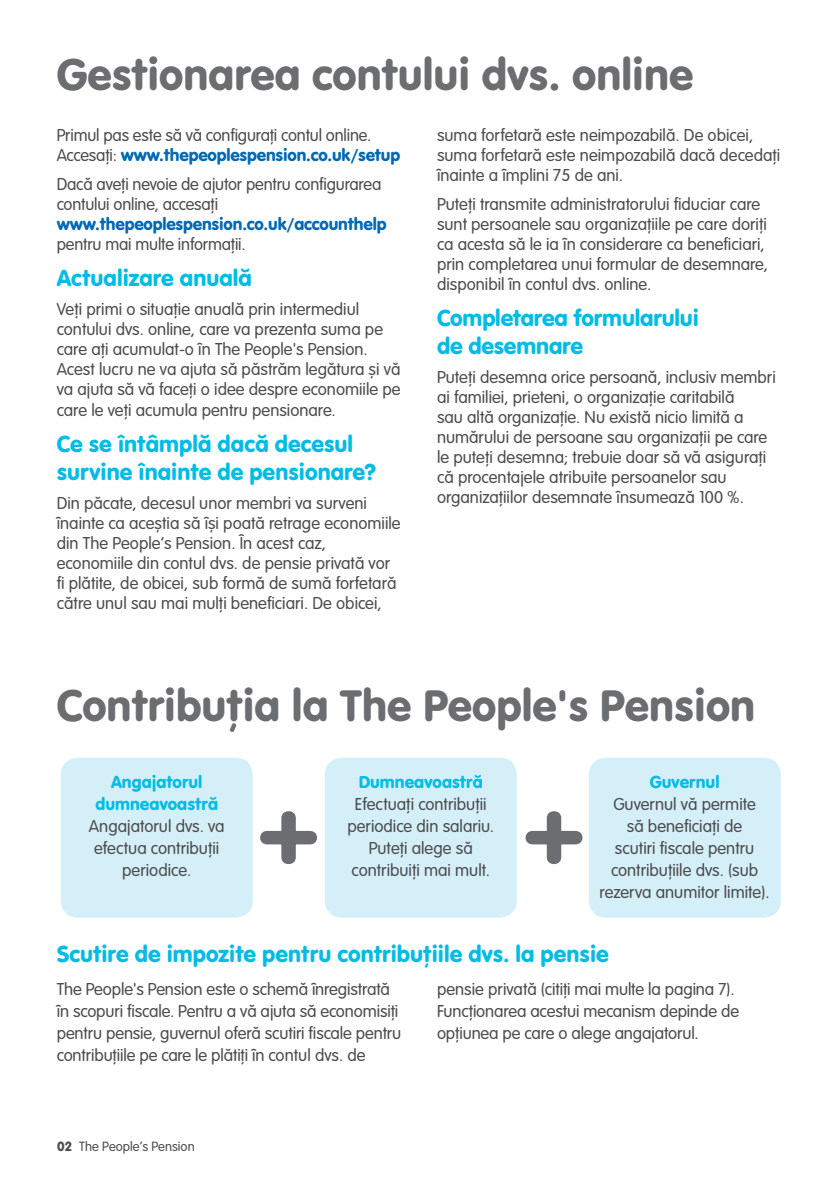
<style>
.page{position:relative;width:840px;height:1191px;background:#fff}
.page>*{position:absolute;margin:0;border:0;box-sizing:border-box;transform-origin:0 0}
.t1{font:46px "VAG Rundschrift D";color:#6c6d70}
.t2{font:24px/28px "VAG Rundschrift D";color:#02bce5}
.t3{font:300 18px/20px "VAG Rundschrift D";color:#4b4c4d}
.t4{font:18px/22px "VAG Rundschrift D";color:#02bce5;text-align:center}
.t5{font:18px "VAG Rundschrift D";letter-spacing:-.01em;color:#0168b3}
.t6{font:300 14px "VAG Rundschrift D";color:#4b4c4d}
.s1{font-weight:400;color:#0168b3}
.s2{font-weight:400}
</style>
<div class="page">
<div style="left:324px;top:757px;width:192px;height:160px;background:#d5eff8;border-radius:17px"></div>
<svg style="left:260px;top:811px;width:57px;height:54px"></svg>
<svg style="left:525px;top:811px;width:58px;height:53px"></svg>
<div style="left:61px;top:757px;width:191px;height:160px;background:#d5eff8;border-radius:17px"></div>
<div style="left:588px;top:757px;width:192px;height:160px;background:#d5eff8;border-radius:17px"></div>
<h1 class="t1" style="left:57px;top:48px;width:638px">Gestionarea contului dvs. online</h1>
<p class="t3" style="left:57px;top:126px;width:345px">Primul pas este să vă configurați contul online.<br>Accesați: <span class="s1">www.thepeoplespension.co.uk/setup</span></p>
<p class="t3" style="left:57px;top:174px;width:326px">Dacă aveți nevoie de ajutor pentru configurarea contului online, accesați</p>
<p class="t5" style="left:57px;top:213px;width:331px">www.thepeoplespension.co.uk/accounthelp</p>
<p class="t3" style="left:57px;top:234px;width:190px">pentru mai multe informații.</p>
<h2 class="t2" style="left:57px;top:264px;width:197px">Actualizare anuală</h2>
<p class="t3" style="left:57px;top:299px;width:345px">Veți primi o situație anuală prin intermediul contului dvs. online, care va prezenta suma pe care ați acumulat-o în The People's Pension.<br>Acest lucru ne va ajuta să păstrăm legătura și vă va ajuta să vă faceți o idee despre economiile pe care le veți acumula pentru pensionare.</p>
<h2 class="t2" style="left:57px;top:430px;width:320px">Ce se întâmplă dacă decesul survine înainte de pensionare?</h2>
<p class="t3" style="left:57px;top:493px;width:345px">Din păcate, decesul unor membri va surveni înainte ca aceștia să își poată retrage economiile din The People’s Pension. În acest caz, economiile din contul dvs. de pensie privată vor fi plătite, de obicei, sub formă de sumă forfetară către unul sau mai mulți beneficiari. De obicei,</p>
<p class="t3" style="left:437px;top:126px;width:344px">suma forfetară este neimpozabilă. De obicei, suma forfetară este neimpozabilă dacă decedați înainte a împlini 75 de ani.</p>
<p class="t3" style="left:437px;top:194px;width:332px">Puteți transmite administratorului fiduciar care sunt persoanele sau organizațiile pe care doriți ca acesta să le ia în considerare ca beneficiari, prin completarea unui formular de desemnare, disponibil în contul dvs. online.</p>
<h2 class="t2" style="left:437px;top:304px;width:263px">Completarea formularului de desemnare</h2>
<p class="t3" style="left:437px;top:367px;width:340px">Puteți desemna orice persoană, inclusiv membri ai familiei, prieteni, o organizație caritabilă<br>sau altă organizație. Nu există nicio limită a numărului de persoane sau organizații pe care le puteți desemna; trebuie doar să vă asigurați că procentajele atribuite persoanelor sau organizațiilor desemnate însumează 100 %.</p>
<h1 class="t1" style="left:57px;top:678px;width:699px">Contribuția la The People's Pension</h1>
<p class="t4" style="left:95px;top:771px;width:124px">Angajatorul dumneavoastră</p>
<p class="t3" style="left:89px;top:815px;width:137px;line-height:22px;text-align:center">Angajatorul dvs. va efectua contribuții periodice.</p>
<p class="t4" style="left:358px;top:771px;width:126px">Dumneavoastră</p>
<p class="t3" style="left:347px;top:793px;width:148px;line-height:22px;text-align:center">Efectuați contribuții periodice din salariu.<br>Puteți alege să contribuiți mai mult.</p>
<p class="t4" style="left:649px;top:771px;width:71px">Guvernul</p>
<p class="t3" style="left:599px;top:793px;width:171px;line-height:22px;text-align:center">Guvernul vă permite<br>să beneficiați de<br>scutiri fiscale pentru contribuțiile dvs. (sub rezerva anumitor limite).</p>
<h2 class="t2" style="left:57px;top:939px;width:553px">Scutire de impozite pentru contribuțiile dvs. la pensie</h2>
<p class="t3" style="left:57px;top:978px;width:346px;line-height:22px">The People's Pension este o schemă înregistrată în scopuri fiscale. Pentru a vă ajuta să economisiți pentru pensie, guvernul oferă scutiri fiscale pentru contribuțiile pe care le plătiți în contul dvs. de</p>
<p class="t3" style="left:437px;top:978px;width:303px;line-height:22px">pensie privată (citiți mai multe la pagina 7).<br>Funcționarea acestui mecanism depinde de opțiunea pe care o alege angajatorul.</p>
<p class="t6" style="left:57px;top:1139px;width:139px"><span class="s2">02</span> The People’s Pension</p>
</div>
